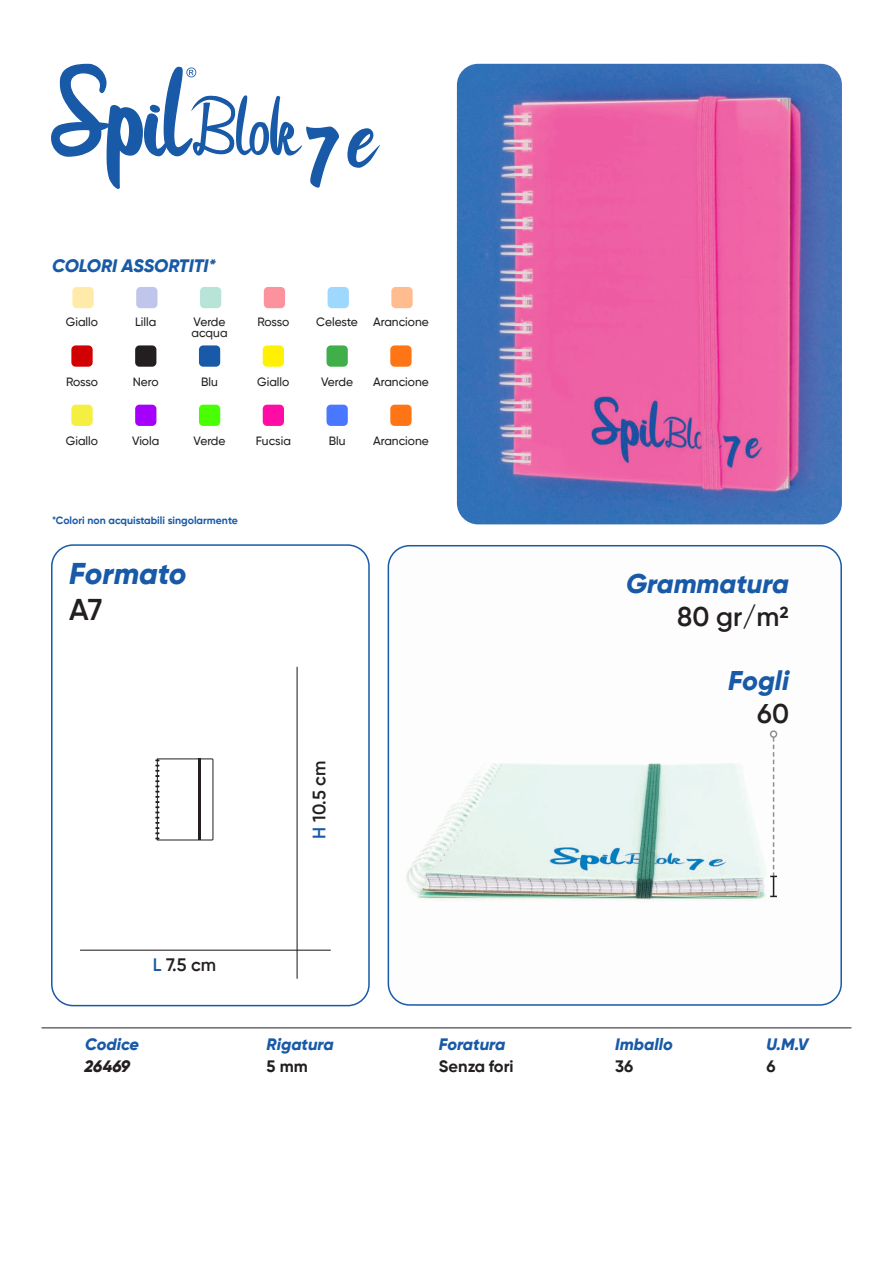
<style>
.page{position:relative;width:893px;height:1263px;background:#fff}
.page>*{position:absolute;margin:0;border:0;box-sizing:border-box;transform-origin:0 0}
.t1{font:italic 800 30px "Gilroy";color:#185aa7}
.t2{font:600 30px "Gilroy";color:#231f20}
.t3{font:italic 800 27px/32.4px "Gilroy";color:#185aa7;text-align:right}
.t4{font:italic 800 18px "Gilroy";color:#185aa7}
.t5{font:600 18px "Gilroy";color:#231f20}
.t6{font:italic 800 16.5px "Gilroy";color:#185aa7}
.t7{font:700 16.5px "Gilroy";color:#231f20}
.t8{font:italic 800 16.5px "Gilroy";letter-spacing:.005em;color:#231f20}
.t9{font:500 12px "Gilroy";color:#231f20}
.t10{font:700 10.5px "Gilroy";color:#185aa7}
.s1{color:#185aa7}
.s2{font-weight:600;font-style:normal;color:#231f20}
</style>
<div class="page">
<hr style="left:42px;top:1027px;width:809px;height:1px;background:#231f20">
<img style="left:457px;top:64px;width:385px;height:460px">
<img style="left:388px;top:546px;width:451px;height:457px">
<div style="left:388px;top:545px;width:454px;height:461px;border:2px solid #185aa7;border-radius:21px"></div>
<div style="left:770px;top:730px;width:7px;height:8px;border:2px solid #231f20;border-radius:50%"></div>
<svg style="left:770px;top:737px;width:7px;height:160px"></svg>
<svg style="left:347px;top:128px;width:33px;height:40px"></svg>
<svg style="left:156px;top:759px;width:57px;height:81px"></svg>
<hr style="left:297px;top:667px;width:1px;height:311px;background:#231f20">
<hr style="left:80px;top:950px;width:250px;height:1px;background:#231f20">
<hr style="left:198px;top:759px;width:3px;height:81px;background:#231f20">
<div style="left:51px;top:544px;width:319px;height:462px;border:2px solid #185aa7;border-radius:21px"></div>
<svg style="left:51px;top:64px;width:288px;height:125px"></svg>
<div style="left:72px;top:287px;width:22px;height:21px;background:#ffeaa9;border-radius:4px"></div>
<div style="left:136px;top:287px;width:21px;height:21px;background:#c0c5eb;border-radius:4px"></div>
<div style="left:200px;top:287px;width:21px;height:21px;background:#b8e4d7;border-radius:4px"></div>
<div style="left:264px;top:287px;width:21px;height:21px;background:#fc929e;border-radius:4px"></div>
<div style="left:328px;top:287px;width:21px;height:21px;background:#9ed8ff;border-radius:4px"></div>
<div style="left:391px;top:287px;width:22px;height:21px;background:#ffbc8f;border-radius:4px"></div>
<div style="left:71px;top:345px;width:22px;height:22px;background:#d10003;border-radius:4px"></div>
<div style="left:135px;top:345px;width:21px;height:22px;background:#231f20;border-radius:4px"></div>
<div style="left:199px;top:345px;width:21px;height:22px;background:#185aa7;border-radius:4px"></div>
<div style="left:263px;top:345px;width:21px;height:22px;background:#fff101;border-radius:4px"></div>
<div style="left:326px;top:345px;width:22px;height:22px;background:#40ae49;border-radius:4px"></div>
<div style="left:390px;top:345px;width:22px;height:22px;background:#ff7516;border-radius:4px"></div>
<div style="left:71px;top:405px;width:22px;height:21px;background:#f5ef41;border-radius:4px"></div>
<div style="left:135px;top:405px;width:21px;height:21px;background:#a600fd;border-radius:4px"></div>
<div style="left:199px;top:405px;width:21px;height:21px;background:#48ff03;border-radius:4px"></div>
<div style="left:263px;top:405px;width:21px;height:21px;background:#ff0ca6;border-radius:4px"></div>
<div style="left:326px;top:405px;width:22px;height:21px;background:#4a77ff;border-radius:4px"></div>
<div style="left:390px;top:405px;width:22px;height:21px;background:#ff7516;border-radius:4px"></div>
<p class="t4" style="left:52px;top:254px;width:165px">COLORI ASSORTITI*</p>
<p class="t9" style="left:66px;top:315px;width:34px">Giallo</p>
<p class="t9" style="left:135px;top:315px;width:23px">Lilla</p>
<p class="t9" style="left:194px;top:315px;width:33px">Verde</p>
<p class="t9" style="left:192px;top:325px;width:38px">acqua</p>
<p class="t9" style="left:257px;top:315px;width:33px">Rosso</p>
<p class="t9" style="left:316px;top:315px;width:43px">Celeste</p>
<p class="t9" style="left:373px;top:315px;width:57px">Arancione</p>
<p class="t9" style="left:66px;top:374px;width:33px">Rosso</p>
<p class="t9" style="left:133px;top:374px;width:27px">Nero</p>
<p class="t9" style="left:201px;top:374px;width:18px">Blu</p>
<p class="t9" style="left:257px;top:374px;width:34px">Giallo</p>
<p class="t9" style="left:321px;top:374px;width:33px">Verde</p>
<p class="t9" style="left:373px;top:374px;width:57px">Arancione</p>
<p class="t9" style="left:66px;top:433px;width:34px">Giallo</p>
<p class="t9" style="left:132px;top:433px;width:29px">Viola</p>
<p class="t9" style="left:194px;top:433px;width:33px">Verde</p>
<p class="t9" style="left:256px;top:433px;width:37px">Fucsia</p>
<p class="t9" style="left:329px;top:433px;width:18px">Blu</p>
<p class="t9" style="left:373px;top:433px;width:57px">Arancione</p>
<p class="t10" style="left:52px;top:513px;width:187px">*Colori non acquistabili singolarmente</p>
<p class="t1" style="left:69px;top:555px;width:119px">Formato</p>
<p class="t2" style="left:69px;top:591px;width:35px">A7</p>
<p class="t5" style="left:153px;top:953px;width:65px"><span class="s1">L</span> 7.5 cm</p>
<p class="t6" style="left:85px;top:1034px;width:56px">Codice</p>
<p class="t8" style="left:84px;top:1056px;width:47px">26469</p>
<p class="t5" style="left:308px;top:838px;width:80px;rotate:-90deg"><span class="s1">H</span> 10.5 cm</p>
<p class="t6" style="left:267px;top:1034px;width:69px">Rigatura</p>
<p class="t7" style="left:267px;top:1056px;width:43px">5 mm</p>
<p class="t6" style="left:439px;top:1034px;width:68px">Foratura</p>
<p class="t7" style="left:439px;top:1056px;width:76px">Senza fori</p>
<p class="t3" style="left:626px;top:567px;width:164px">Grammatura<br><span class="s2">80 gr/m2</span></p>
<p class="t3" style="left:728px;top:665px;width:62px">Fogli<br><span class="s2">60</span></p>
<p class="t6" style="left:615px;top:1034px;width:59px">Imballo</p>
<p class="t7" style="left:615px;top:1056px;width:20px">36</p>
<p class="t6" style="left:766px;top:1034px;width:44px">U.M.V</p>
<p class="t7" style="left:766px;top:1056px;width:11px">6</p>
</div>
